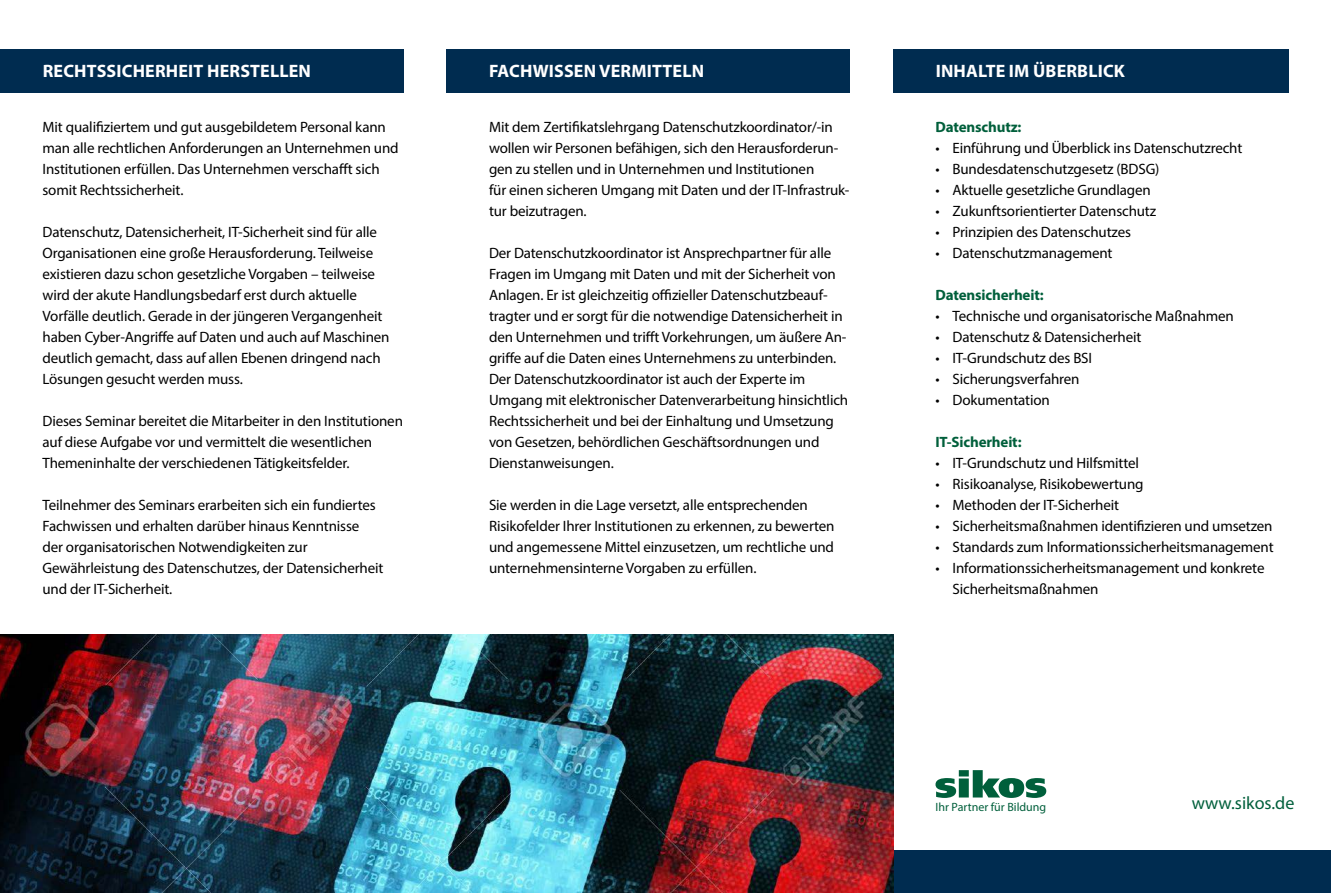
<style>
.page{position:relative;width:1331px;height:893px;background:#fff}
.page>*{position:absolute;margin:0;border:0;box-sizing:border-box;transform-origin:0 0}
.t1{font:700 18px "Myriad Pro";letter-spacing:.01em;color:#fff}
.t2{font:18px "Myriad Pro";color:#005f3b}
.t3{font:15px/21px "Myriad Pro";letter-spacing:-.01em;color:#000}
.t4{font:700 15px "Myriad Pro";letter-spacing:-.01em;color:#005f3b}
.t5{font:12px "Myriad Pro";color:#005f3b}
</style>
<div class="page">
<div style="left:893px;top:50px;width:395px;height:43px;background:#002c50"></div>
<div style="left:446px;top:50px;width:404px;height:43px;background:#002c50"></div>
<div style="left:0;top:50px;width:404px;height:43px;background:#002c50"></div>
<div style="left:0;top:850px;width:1331px;height:43px;background:#002c50"></div>
<svg style="left:935px;top:770px;width:111px;height:28px"></svg>
<img style="left:0;top:635px;width:893px;height:258px">
<p class="t1" style="left:43px;top:59px;width:270px">RECHTSSICHERHEIT HERSTELLEN</p>
<p class="t3" style="left:43px;top:116px;width:358px">Mit qualifiziertem und gut ausgebildetem Personal kann man alle rechtlichen Anforderungen an Unternehmen und Institutionen erfüllen. Das Unternehmen verschafft sich somit Rechtssicherheit.</p>
<p class="t3" style="left:43px;top:221px;width:348px">Datenschutz, Datensicherheit, IT-Sicherheit sind für alle Organisationen eine große Herausforderung. Teilweise existieren dazu schon gesetzliche Vorgaben – teilweise wird der akute Handlungsbedarf erst durch aktuelle Vorfälle deutlich. Gerade in der jüngeren Vergangenheit haben Cyber-Angriffe auf Daten und auch auf Maschinen deutlich gemacht, dass auf allen Ebenen dringend nach Lösungen gesucht werden muss.</p>
<p class="t3" style="left:43px;top:410px;width:362px">Dieses Seminar bereitet die Mitarbeiter in den Institutionen auf diese Aufgabe vor und vermittelt die wesentlichen<br>Themeninhalte der verschiedenen Tätigkeitsfelder.</p>
<p class="t3" style="left:43px;top:494px;width:342px">Teilnehmer des Seminars erarbeiten sich ein fundiertes Fachwissen und erhalten darüber hinaus Kenntnisse der organisatorischen Notwendigkeiten zur Gewährleistung des Datenschutzes, der Datensicherheit und der IT-Sicherheit.</p>
<p class="t1" style="left:489px;top:59px;width:216px">FACHWISSEN VERMITTELN</p>
<p class="t3" style="left:489px;top:116px;width:362px">Mit dem Zertifikatslehrgang Datenschutzkoordinator/-in wollen wir Personen befähigen, sich den Herausforderun&shy;gen zu stellen und in Unternehmen und Institutionen<br>für einen sicheren Umgang mit Daten und der IT-Infrastruk&shy;tur beizutragen.</p>
<p class="t3" style="left:489px;top:242px;width:361px">Der Datenschutzkoordinator ist Ansprechpartner für alle Fragen im Umgang mit Daten und mit der Sicherheit von Anlagen. Er ist gleichzeitig offizieller Datenschutzbeauf&shy;tragter und er sorgt für die notwendige Datensicherheit in den Unternehmen und trifft Vorkehrungen, um äußere An&shy;griffe auf die Daten eines Unternehmens zu unterbinden.<br>Der Datenschutzkoordinator ist auch der Experte im Umgang mit elektronischer Datenverarbeitung hinsichtlich Rechtssicherheit und bei der Einhaltung und Umsetzung von Gesetzen, behördlichen Geschäftsordnungen und Dienstanweisungen.</p>
<p class="t3" style="left:489px;top:494px;width:347px">Sie werden in die Lage versetzt, alle entsprechenden Risikofelder Ihrer Institutionen zu erkennen, zu bewerten und angemessene Mittel einzusetzen, um rechtliche und unternehmensinterne Vorgaben zu erfüllen.</p>
<p class="t1" style="left:936px;top:59px;width:191px">INHALTE IM ÜBERBLICK</p>
<p class="t4" style="left:935px;top:117px;width:87px">Datenschutz:</p>
<p class="t3" style="left:935px;top:137px;width:308px">• Einführung und Überblick ins Datenschutzrecht</p>
<p class="t3" style="left:935px;top:158px;width:225px">• Bundesdatenschutzgesetz (BDSG)</p>
<p class="t3" style="left:935px;top:179px;width:217px">• Aktuelle gesetzliche Grundlagen</p>
<p class="t3" style="left:935px;top:200px;width:222px">• Zukunftsorientierter Datenschutz</p>
<p class="t3" style="left:935px;top:221px;width:197px">• Prinzipien des Datenschutzes</p>
<p class="t3" style="left:935px;top:242px;width:178px">• Datenschutzmanagement</p>
<p class="t4" style="left:935px;top:285px;width:110px">Datensicherheit:</p>
<p class="t3" style="left:935px;top:305px;width:300px">• Technische und organisatorische Maßnahmen</p>
<p class="t3" style="left:935px;top:326px;width:207px">• Datenschutz &amp; Datensicherheit</p>
<p class="t3" style="left:935px;top:347px;width:158px">• IT-Grundschutz des BSI</p>
<p class="t3" style="left:935px;top:368px;width:146px">• Sicherungsverfahren</p>
<p class="t3" style="left:935px;top:389px;width:116px">• Dokumentation</p>
<p class="t4" style="left:935px;top:432px;width:88px">IT-Sicherheit:</p>
<p class="t3" style="left:935px;top:452px;width:205px">• IT-Grundschutz und Hilfsmittel</p>
<p class="t3" style="left:935px;top:473px;width:210px">• Risikoanalyse, Risikobewertung</p>
<p class="t3" style="left:935px;top:494px;width:185px">• Methoden der IT-Sicherheit</p>
<p class="t3" style="left:935px;top:515px;width:339px">• Sicherheitsmaßnahmen identifizieren und umsetzen</p>
<p class="t3" style="left:935px;top:536px;width:340px">• Standards zum Informationssicherheitsmanagement</p>
<p class="t3" style="left:952px;top:557px;width:313px;text-indent:-17px">• Informationssicherheitsmanagement und konkrete<br>Sicherheitsmaßnahmen</p>
<p class="t5" style="left:935px;top:799px;width:112px">Ihr Partner für Bildung</p>
<p class="t2" style="left:1192px;top:792px;width:104px">www.sikos.de</p>
</div>
